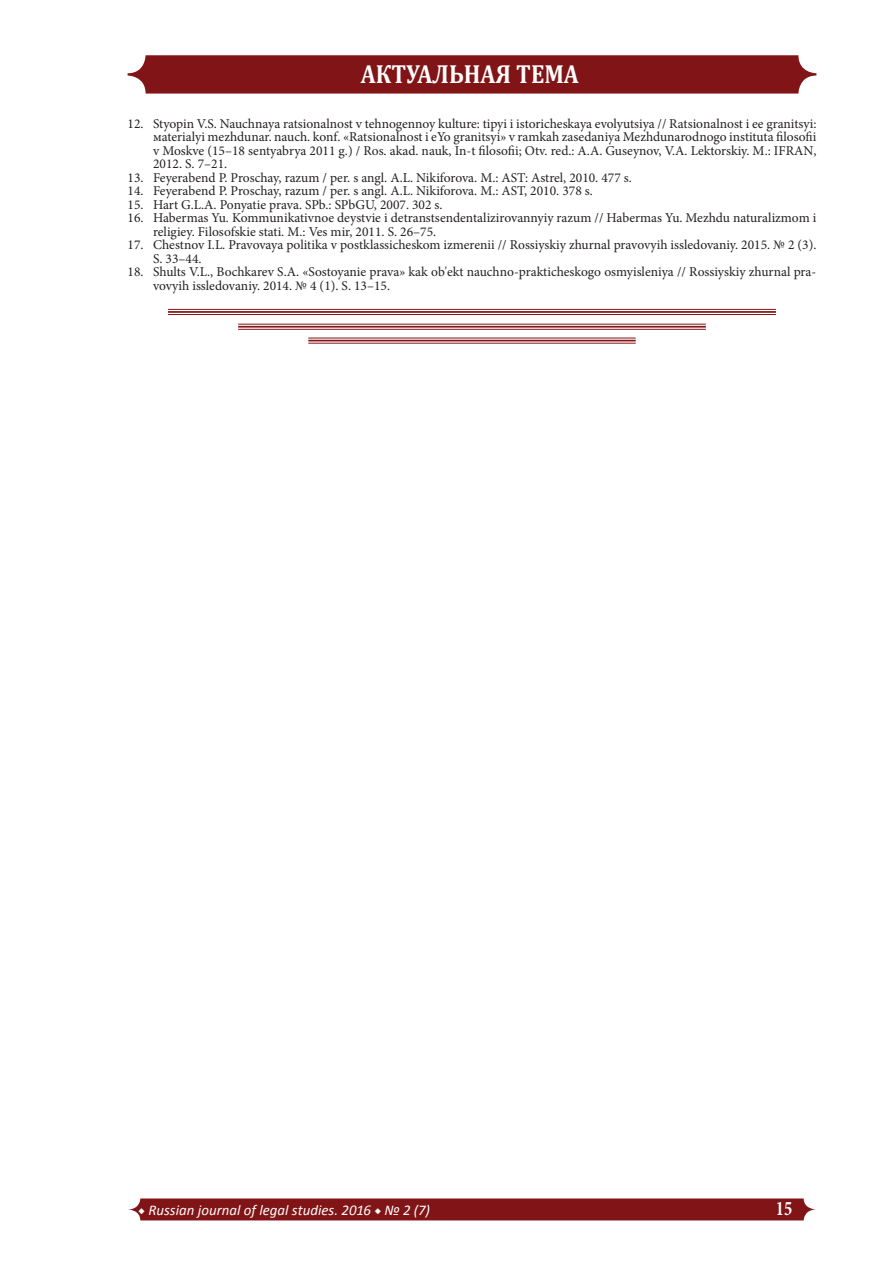
<style>
.page{position:relative;width:893px;height:1263px;background:#fff}
.page>*{position:absolute;margin:0;border:0;box-sizing:border-box;transform-origin:0 0}
.t1{font:700 26.25px "Cambria";color:#fff;scale:.88 1}
.t2{font:700 20.7px "Minion Pro";color:#fff;scale:.8 1}
.t3{font:italic 14.85px "Calibri";color:#fff}
.t4{font:13.5px/13.5px "Minion Pro";color:#231f20}
.s1{font-family:"Minion Pro";font-weight:700;font-style:normal}
</style>
<div class="page">
<svg style="left:128px;top:1198px;width:688px;height:22px;background:#871f21"></svg>
<div style="left:128px;top:55px;width:688px;height:39px;background:#811416;border-radius:18px"></div>
<hr style="left:168px;top:314px;width:608px;height:1px;background:#811416">
<hr style="left:168px;top:311px;width:608px;height:2px;background:#811416">
<hr style="left:168px;top:309px;width:608px;height:1px;background:#811416">
<hr style="left:238px;top:329px;width:468px;height:1px;background:#811416">
<hr style="left:238px;top:326px;width:468px;height:2px;background:#811416">
<hr style="left:238px;top:324px;width:468px;height:1px;background:#811416">
<hr style="left:308px;top:343px;width:328px;height:1px;background:#811416">
<hr style="left:308px;top:340px;width:328px;height:1px;background:#811416">
<hr style="left:308px;top:338px;width:328px;height:1px;background:#811416">
<h1 class="t1" style="left:361px;top:55px;width:249px">АКТУАЛЬНАЯ ТЕМА</h1>
<p class="t4" style="left:153px;top:117px;width:665px;text-align:justify;text-indent:-26px">12. Styopin V.S. Nauchnaya ratsionalnost v tehnogennoy kulture: tipyi i istoricheskaya evolyutsiya // Ratsionalnost i ee granitsyi: мaterialyi mezhdunar. nauch. konf. «Ratsionalnost i eYo granitsyi» v ramkah zasedaniya Mezhdunarodnogo instituta filosofii v Moskve (15–18 sentyabrya 2011 g.) / Ros. akad. nauk, In-t filosofii; Otv. red.: A.A. Guseynov, V.A. Lektorskiy. M.: IFRAN, 2012. S. 7–21.</p>
<p class="t4" style="left:128px;top:171px;width:506px">13. Feyerabend P. Proschay, razum / per. s angl. A.L. Nikiforova. M.: AST: Astrel, 2010. 477 s.</p>
<p class="t4" style="left:128px;top:184px;width:467px">14. Feyerabend P. Proschay, razum / per. s angl. A.L. Nikiforova. M.: AST, 2010. 378 s.</p>
<p class="t4" style="left:128px;top:198px;width:317px">15. Hart G.L.A. Ponyatie prava. SPb.: SPbGU, 2007. 302 s.</p>
<p class="t4" style="left:153px;top:211px;width:665px;text-indent:-26px">16. Habermas Yu. Kommunikativnoe deystvie i detranstsendentalizirovannyiy razum // Habermas Yu. Mezhdu naturalizmom i religiey. Filosofskie stati. M.: Ves mir, 2011. S. 26–75.</p>
<p class="t4" style="left:153px;top:238px;width:665px;text-indent:-26px">17. Chestnov I.L. Pravovaya politika v postklassicheskom izmerenii // Rossiyskiy zhurnal pravovyih issledovaniy. 2015. № 2 (3).<br>S. 33–44.</p>
<p class="t4" style="left:153px;top:265px;width:665px;text-indent:-26px">18. Shults V.L., Bochkarev S.A. «Sostoyanie prava» kak ob'ekt nauchno-prakticheskogo osmyisleniya // Rossiyskiy zhurnal pra&shy;vovyih issledovaniy. 2014. № 4 (1). S. 13–15.</p>
<p class="t3" style="left:138px;top:1200px;width:293px"><span class="s1">◆</span> Russian journal of legal studies. 2016 <span class="s1">◆</span> № 2 (7)</p>
<h2 class="t2" style="left:776px;top:1194px;width:22px">15</h2>
</div>
